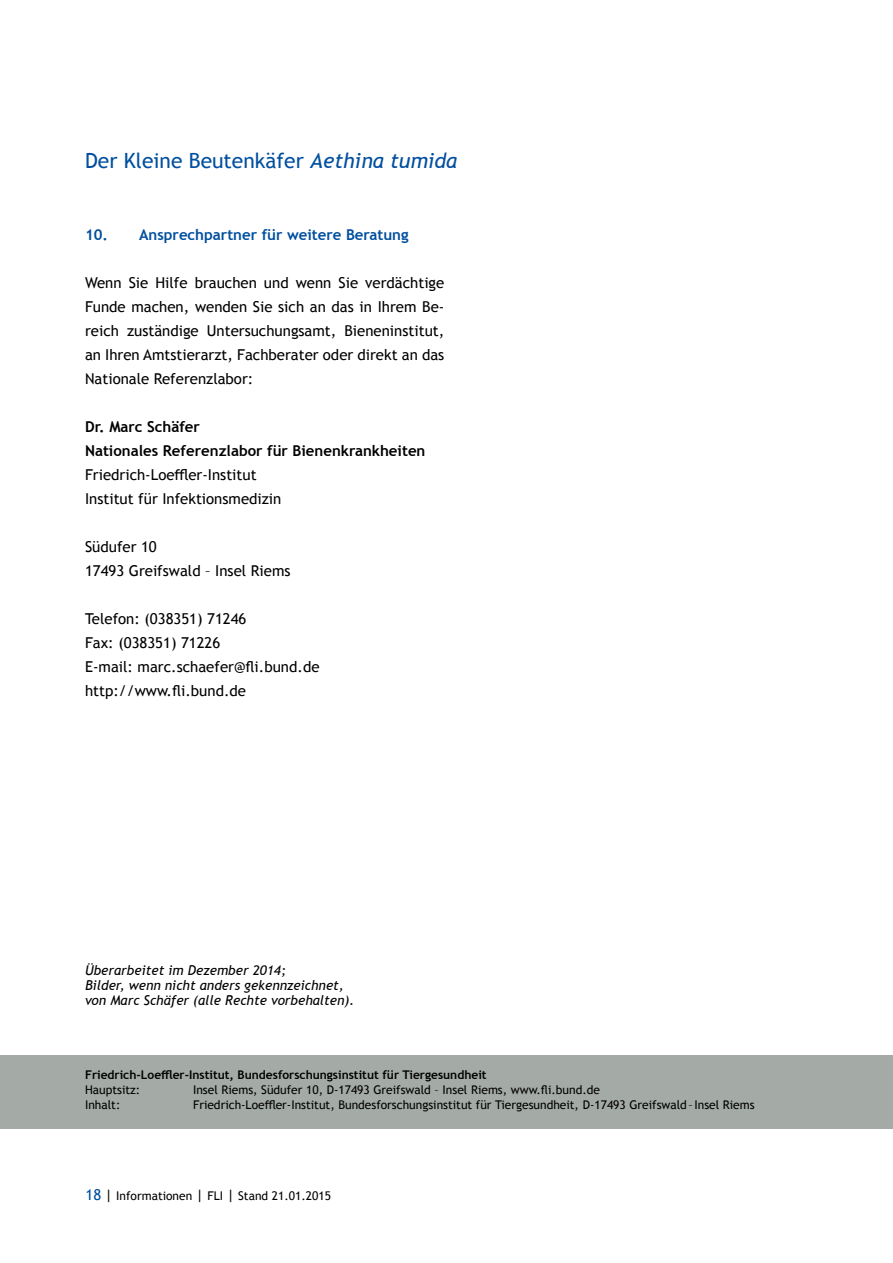
<style>
.page{position:relative;width:893px;height:1263px;background:#fff}
.page>*{position:absolute;margin:0;border:0;box-sizing:border-box;transform-origin:0 0}
.t1{font:21px "Trebuchet MS";color:#004f9f}
.t2{font:15px/24px "Trebuchet MS";color:#000}
.t3{font:700 15px/24px "Trebuchet MS";color:#000}
.t4{font:700 15px "Trebuchet MS";color:#004f9f}
.t5{font:italic 13.5px/15px "Trebuchet MS";color:#000}
.t6{font:12px "Trebuchet MS";color:#000}
.t7{font:700 12px "Trebuchet MS";color:#000}
.s1{font-style:italic}
.s2{font-size:15px;color:#004f9f}
.s3{font-size:15px}
</style>
<div class="page">
<div style="left:0;top:1054px;width:893px;height:74px;background:#a4aba6"></div>
<h1 class="t1" style="left:85px;top:147px;width:374px">Der Kleine Beutenkäfer <span class="s1">Aethina tumida</span></h1>
<p class="t4" style="left:85px;top:225px;width:325px">10. Ansprechpartner für weitere Beratung</p>
<p class="t2" style="left:85px;top:271px;width:361px;text-align:justify">Wenn Sie Hilfe brauchen und wenn Sie verdächtige Funde machen, wenden Sie sich an das in Ihrem Be&shy;reich zuständige Untersuchungsamt, Bieneninstitut, an Ihren Amtstierarzt, Fachberater oder direkt an das Nationale Referenzlabor:</p>
<p class="t3" style="left:85px;top:415px;width:342px">Dr. Marc Schäfer<br>Nationales Referenzlabor für Bienenkrankheiten</p>
<p class="t2" style="left:85px;top:463px;width:198px">Friedrich-Loeffler-Institut<br>Institut für Infektionsmedizin</p>
<p class="t2" style="left:85px;top:535px;width:207px">Südufer 10<br>17493 Greifswald – Insel Riems</p>
<p class="t2" style="left:85px;top:607px;width:236px">Telefon: (038351) 71246<br>Fax: (038351) 71226<br>E-mail: marc.schaefer@fli.bund.de http://www.fli.bund.de</p>
<p class="t5" style="left:85px;top:963px;width:271px">Überarbeitet im Dezember 2014;<br>Bilder, wenn nicht anders gekennzeichnet, von Marc Schäfer (alle Rechte vorbehalten).</p>
<p class="t7" style="left:85px;top:1067px;width:403px">Friedrich-Loeffler-Institut, Bundesforschungsinstitut für Tiergesundheit</p>
<p class="t6" style="left:85px;top:1082px;width:57px">Hauptsitz:</p>
<p class="t6" style="left:193px;top:1082px;width:408px">Insel Riems, Südufer 10, D-17493 Greifswald – Insel Riems, www.fli.bund.de</p>
<p class="t6" style="left:85px;top:1097px;width:37px">Inhalt:</p>
<p class="t6" style="left:193px;top:1097px;width:563px">Friedrich-Loeffler-Institut, Bundesforschungsinstitut für Tiergesundheit, D-17493 Greifswald–Insel Riems</p>
<p class="t6" style="left:85px;top:1188px;width:247px"><span class="s2">18</span> <span class="s3">|</span> Informationen <span class="s3">|</span> FLI <span class="s3">|</span> Stand 21.01.2015</p>
</div>
